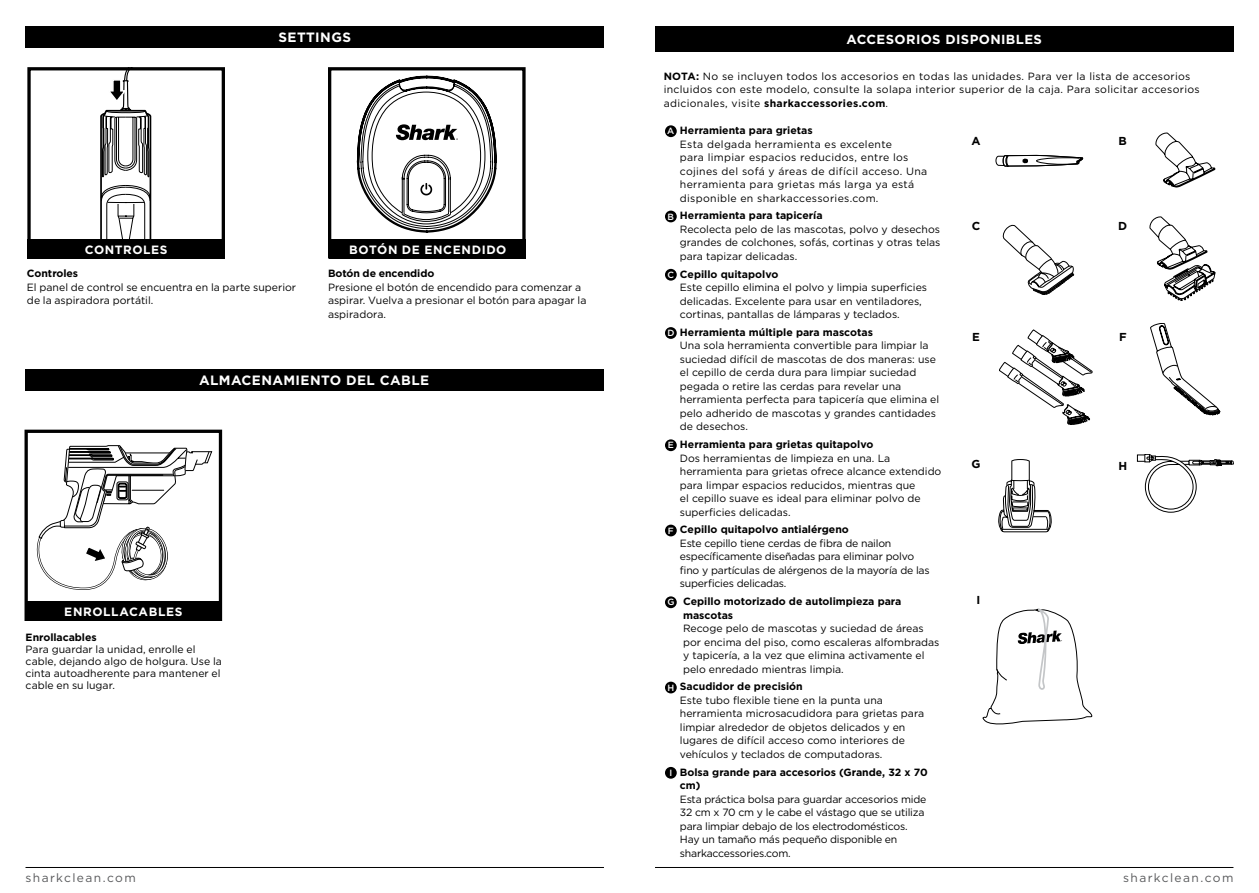
<style>
.page{position:relative;width:1259px;height:893px;background:#fff}
.page>*{position:absolute;margin:0;border:0;box-sizing:border-box;transform-origin:0 0}
.t1{font:700 13.5px "Gotham";letter-spacing:.03em;color:#fff}
.t2{font:700 13.2px "Gotham";letter-spacing:.03em;color:#fff}
.t3{font:700 12px "Gotham";letter-spacing:.05em;color:#fff}
.t4{font:12px "Gotham";letter-spacing:.115em;color:#58595b}
.t5{font:700 11.55px "Gotham";color:#000}
.t6{font:10.5px/13.5px "Gotham";color:#000}
.t7{font:10.5px/13.5px "Gotham";letter-spacing:.03em;color:#000}
.t8{font:10.5px/13.5px "Gotham";letter-spacing:-.02em;color:#000}
.t9{font:700 10.5px/13.5px "Gotham";color:#000}
.s1{font-weight:700}
.s2{font-weight:500;font-size:9px;color:#fff}
</style>
<div class="page">
<hr style="left:655px;top:867px;width:578px;height:1px;background:#000">
<hr style="left:26px;top:867px;width:578px;height:1px;background:#000">
<div style="left:26px;top:26px;width:578px;height:21px;background:#000"></div>
<div style="left:27px;top:67px;width:198px;height:191px;border:3px solid #000"></div>
<div style="left:27px;top:239px;width:198px;height:19px;background:#000"></div>
<svg style="left:357px;top:76px;width:140px;height:157px"></svg>
<div style="left:328px;top:67px;width:197px;height:191px;border:3px solid #000"></div>
<svg style="left:99px;top:67px;width:53px;height:172px"></svg>
<div style="left:655px;top:26px;width:578px;height:25px;background:#000"></div>
<div style="left:665px;top:125px;width:12px;height:12px;background:#000;border-radius:50%"></div>
<div style="left:665px;top:211px;width:12px;height:11px;background:#000;border-radius:50%"></div>
<div style="left:665px;top:269px;width:12px;height:12px;background:#000;border-radius:50%"></div>
<div style="left:665px;top:327px;width:12px;height:12px;background:#000;border-radius:50%"></div>
<div style="left:665px;top:439px;width:12px;height:12px;background:#000;border-radius:50%"></div>
<div style="left:665px;top:525px;width:12px;height:11px;background:#000;border-radius:50%"></div>
<div style="left:665px;top:596px;width:12px;height:12px;background:#000;border-radius:50%"></div>
<div style="left:665px;top:682px;width:12px;height:11px;background:#000;border-radius:50%"></div>
<div style="left:665px;top:767px;width:12px;height:12px;background:#000;border-radius:50%"></div>
<svg style="left:996px;top:155px;width:87px;height:12px"></svg>
<svg style="left:999px;top:330px;width:93px;height:95px"></svg>
<svg style="left:1002px;top:224px;width:72px;height:71px"></svg>
<svg style="left:982px;top:608px;width:110px;height:116px"></svg>
<svg style="left:1155px;top:133px;width:60px;height:54px"></svg>
<svg style="left:1149px;top:217px;width:66px;height:84px"></svg>
<div style="left:1137px;top:455px;width:8px;height:7px;border:1px solid #000"></div>
<svg style="left:1144px;top:454px;width:89px;height:58px"></svg>
<svg style="left:1150px;top:323px;width:70px;height:92px"></svg>
<svg style="left:998px;top:459px;width:53px;height:73px"></svg>
<div style="left:329px;top:239px;width:197px;height:19px;background:#000"></div>
<div style="left:25px;top:369px;width:578px;height:21px;background:#000"></div>
<div style="left:25px;top:430px;width:197px;height:191px;border:3px solid #000"></div>
<div style="left:25px;top:602px;width:197px;height:19px;background:#000"></div>
<svg style="left:37px;top:445px;width:175px;height:145px"></svg>
<p class="t3" style="left:85px;top:241px;width:84px">CONTROLES</p>
<p class="t1" style="left:278px;top:28px;width:74px">SETTINGS</p>
<p class="t3" style="left:349px;top:241px;width:159px">BOTÓN DE ENCENDIDO</p>
<p class="t9" style="left:27px;top:267px;width:53px">Controles</p>
<p class="t6" style="left:27px;top:280px;width:271px">El panel de control se encuentra en la parte superior de la aspiradora portátil.</p>
<p class="t9" style="left:328px;top:267px;width:108px">Botón de encendido</p>
<p class="t6" style="left:328px;top:280px;width:260px">Presione el botón de encendido para comenzar a aspirar. Vuelva a presionar el botón para apagar la aspiradora.</p>
<p class="t1" style="left:199px;top:372px;width:232px">ALMACENAMIENTO DEL CABLE</p>
<p class="t3" style="left:64px;top:604px;width:120px">ENROLLACABLES</p>
<p class="t9" style="left:26px;top:631px;width:73px">Enrollacables</p>
<p class="t6" style="left:26px;top:643px;width:198px;line-height:12px">Para guardar la unidad, enrolle el cable, dejando algo de holgura. Use la cinta autoadherente para mantener el cable en su lugar.</p>
<p class="t2" style="left:846px;top:30px;width:197px">ACCESORIOS DISPONIBLES</p>
<p class="t7" style="left:663px;top:69px;width:537px"><span class="s1">NOTA:</span> No se incluyen todos los accesorios en todas las unidades. Para ver la lista de accesorios incluidos con este modelo, consulte la solapa interior superior de la caja. Para solicitar accesorios adicionales, visite <span class="s1">sharkaccessories.com</span>.</p>
<p class="t5" style="left:971px;top:133px;width:11px">A</p>
<p class="t5" style="left:1118px;top:133px;width:10px">B</p>
<p class="t7" style="left:680px;top:123px;width:249px;text-indent:-13px"><span class="s2">A</span> <span class="s1">Herramienta para grietas<br></span>Esta delgada herramienta es excelente<br>para limpiar espacios reducidos, entre los cojines del sofá y áreas de difícil acceso. Una herramienta para grietas más larga ya está disponible en sharkaccessories.com.</p>
<p class="t6" style="left:680px;top:209px;width:262px;text-indent:-12px"><span class="s2">B</span> <span class="s1">Herramienta para tapicería<br></span>Recolecta pelo de las mascotas, polvo y desechos grandes de colchones, sofás, cortinas y otras telas para tapizar delicadas.</p>
<p class="t6" style="left:680px;top:267px;width:249px;text-indent:-12px"><span class="s2">C</span> <span class="s1">Cepillo quitapolvo<br></span>Este cepillo elimina el polvo y limpia superficies delicadas. Excelente para usar en ventiladores, cortinas, pantallas de lámparas y teclados.</p>
<p class="t6" style="left:680px;top:325px;width:261px;text-indent:-13px"><span class="s2">D</span> <span class="s1">Herramienta múltiple para mascotas<br></span>Una sola herramienta convertible para limpiar la suciedad difícil de mascotas de dos maneras: use el cepillo de cerda dura para limpiar suciedad pegada o retire las cerdas para revelar una herramienta perfecta para tapicería que elimina el pelo adherido de mascotas y grandes cantidades de desechos.</p>
<p class="t6" style="left:680px;top:437px;width:263px;text-indent:-12px"><span class="s2">E</span> <span class="s1">Herramienta para grietas quitapolvo<br></span>Dos herramientas de limpieza en una. La herramienta para grietas ofrece alcance extendido para limpar espacios reducidos, mientras que<br>el cepillo suave es ideal para eliminar polvo de superficies delicadas.</p>
<p class="t8" style="left:680px;top:523px;width:251px;text-indent:-12px"><span class="s2">F</span> <span class="s1">Cepillo quitapolvo antialérgeno<br></span>Este cepillo tiene cerdas de fibra de nailon específicamente diseñadas para eliminar polvo fino y partículas de alérgenos de la mayoría de las superficies delicadas.</p>
<p class="t9" style="left:683px;top:595px;width:220px;text-indent:-16px"><span class="s2">G</span> Cepillo motorizado de autolimpieza para mascotas</p>
<p class="t6" style="left:683px;top:621px;width:258px">Recoge pelo de mascotas y suciedad de áreas por encima del piso, como escaleras alfombradas y tapicería, a la vez que elimina activamente el pelo enredado mientras limpia.</p>
<p class="t6" style="left:680px;top:680px;width:246px;text-indent:-12px"><span class="s2">H</span> <span class="s1">Sacudidor de precisión<br></span>Este tubo flexible tiene en la punta una herramienta microsacudidora para grietas para limpiar alrededor de objetos delicados y en lugares de difícil acceso como interiores de vehículos y teclados de computadoras.</p>
<p class="t9" style="left:680px;top:765px;width:249px;text-indent:-10px"><span class="s2">I</span> Bolsa grande para accesorios (Grande, 32 x 70 cm)</p>
<p class="t8" style="left:680px;top:792px;width:248px">Esta práctica bolsa para guardar accesorios mide 32 cm x 70 cm y le cabe el vástago que se utiliza para limpiar debajo de los electrodomésticos.<br>Hay un tamaño más pequeño disponible en sharkaccessories.com.</p>
<p class="t5" style="left:972px;top:219px;width:10px">C</p>
<p class="t5" style="left:1118px;top:219px;width:11px">D</p>
<p class="t5" style="left:972px;top:329px;width:9px">E</p>
<p class="t5" style="left:1119px;top:329px;width:9px">F</p>
<p class="t5" style="left:971px;top:457px;width:11px">G</p>
<p class="t5" style="left:1118px;top:458px;width:10px">H</p>
<p class="t5" style="left:976px;top:592px;width:5px">I</p>
<p class="t4" style="left:26px;top:870px;width:112px">sharkclean.com</p>
<p class="t4" style="left:1123px;top:870px;width:112px">sharkclean.com</p>
</div>
